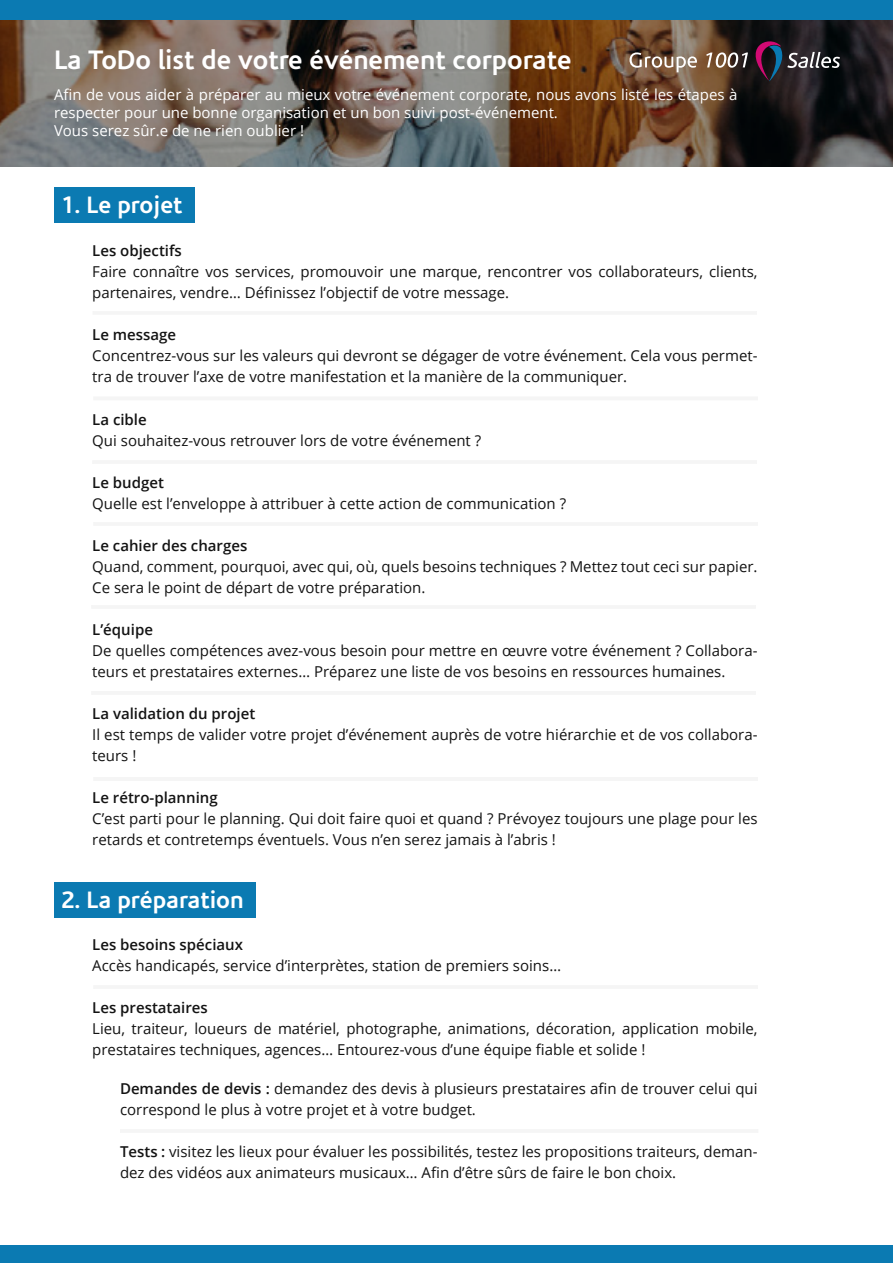
<style>
.page{position:relative;width:893px;height:1263px;background:#fff}
.page>*{position:absolute;margin:0;border:0;box-sizing:border-box;transform-origin:0 0}
.t1{font:700 27px "Corisande";color:#fff}
.t2{font:700 24px "Corisande";color:#fff}
.t3{font:15px/21px "Open Sans";color:#131313}
.t4{font:15px/18px "Open Sans";color:#fff}
.t5{font:600 15px "Open Sans";color:#131313}
.s1{font-weight:600}
</style>
<div class="page">
<div style="left:54px;top:188px;width:140px;height:35px;background:#0b7ab2"></div>
<svg style="left:0;top:20px;width:893px;height:146px;background:#66574b"></svg>
<div style="left:54px;top:882px;width:201px;height:35px;background:#0b7ab2"></div>
<div style="left:0;top:1245px;width:893px;height:18px;background:#0b7ab2"></div>
<div style="left:93px;top:311px;width:664px;height:3px;background:#ccc;border:1px solid #ccc"></div>
<div style="left:94px;top:397px;width:664px;height:3px;background:#ccc;border:1px solid #ccc"></div>
<div style="left:93px;top:461px;width:663px;height:3px;background:#ccc;border:1px solid #ccc"></div>
<div style="left:94px;top:522px;width:664px;height:3px;background:#ccc;border:1px solid #ccc"></div>
<div style="left:92px;top:605px;width:663px;height:3px;background:#ccc;border:1px solid #ccc"></div>
<div style="left:92px;top:691px;width:663px;height:3px;background:#ccc;border:1px solid #ccc"></div>
<div style="left:94px;top:777px;width:664px;height:3px;background:#ccc;border:1px solid #ccc"></div>
<hr style="left:94px;top:985px;width:664px;height:4px;background:#f5f5f5">
<hr style="left:120px;top:1129px;width:638px;height:4px;background:#f5f5f5">
<div style="left:0;top:0;width:893px;height:20px;background:#0b7ab2"></div>
<svg style="left:629px;top:52px;width:68px;height:20px"></svg>
<svg style="left:706px;top:34px;width:134px;height:47px;background:#3f3436"></svg>
<h1 class="t1" style="left:54px;top:45px;width:519px">La ToDo list de votre événement corporate</h1>
<p class="t4" style="left:54px;top:85px;width:685px">Afin de vous aider à préparer au mieux votre événement corporate, nous avons listé les étapes à respecter pour une bonne organisation et un bon suivi post-événement.<br>Vous serez sûr.e de ne rien oublier !</p>
<h2 class="t2" style="left:61px;top:191px;width:123px">1. Le projet</h2>
<p class="t5" style="left:92px;top:241px;width:91px">Les objectifs</p>
<p class="t3" style="left:92px;top:261px;width:667px">Faire connaître vos services, promouvoir une marque, rencontrer vos collaborateurs, clients, partenaires, vendre… Définissez l’objectif de votre message.</p>
<p class="t5" style="left:92px;top:325px;width:85px">Le message</p>
<p class="t3" style="left:92px;top:345px;width:667px">Concentrez-vous sur les valeurs qui devront se dégager de votre événement. Cela vous permet&shy;tra de trouver l’axe de votre manifestation et la manière de la communiquer.</p>
<p class="t5" style="left:92px;top:409px;width:56px">La cible</p>
<p class="t3" style="left:92px;top:429px;width:390px">Qui souhaitez-vous retrouver lors de votre événement ?</p>
<p class="t5" style="left:92px;top:472px;width:73px">Le budget</p>
<p class="t3" style="left:92px;top:492px;width:475px">Quelle est l’enveloppe à attribuer à cette action de communication ?</p>
<p class="t5" style="left:92px;top:535px;width:157px">Le cahier des charges</p>
<p class="t3" style="left:92px;top:555px;width:667px">Quand, comment, pourquoi, avec qui, où, quels besoins techniques ? Mettez tout ceci sur papier.<br>Ce sera le point de départ de votre préparation.</p>
<p class="t5" style="left:92px;top:619px;width:62px">L’équipe</p>
<p class="t3" style="left:92px;top:639px;width:667px">De quelles compétences avez-vous besoin pour mettre en œuvre votre événement ? Collabora&shy;teurs et prestataires externes… Préparez une liste de vos besoins en ressources humaines.</p>
<p class="t5" style="left:92px;top:703px;width:165px">La validation du projet</p>
<p class="t3" style="left:92px;top:723px;width:667px">Il est temps de valider votre projet d’événement auprès de votre hiérarchie et de vos collabora&shy;teurs !</p>
<p class="t5" style="left:92px;top:787px;width:127px">Le rétro-planning</p>
<p class="t3" style="left:92px;top:807px;width:667px">C’est parti pour le planning. Qui doit faire quoi et quand ? Prévoyez toujours une plage pour les retards et contretemps éventuels. Vous n’en serez jamais à l’abris !</p>
<h2 class="t2" style="left:61px;top:886px;width:184px">2. La préparation</h2>
<p class="t5" style="left:92px;top:935px;width:152px">Les besoins spéciaux</p>
<p class="t3" style="left:92px;top:955px;width:470px">Accès handicapés, service d’interprètes, station de premiers soins…</p>
<p class="t5" style="left:92px;top:998px;width:117px">Les prestataires</p>
<p class="t3" style="left:92px;top:1018px;width:667px">Lieu, traiteur, loueurs de matériel, photographe, animations, décoration, application mobile, prestataires techniques, agences… Entourez-vous d’une équipe fiable et solide !</p>
<p class="t3" style="left:120px;top:1077px;width:639px"><span class="s1">Demandes de devis :</span> demandez des devis à plusieurs prestataires afin de trouver celui qui correspond le plus à votre projet et à votre budget.</p>
<p class="t3" style="left:120px;top:1140px;width:639px"><span class="s1">Tests :</span> visitez les lieux pour évaluer les possibilités, testez les propositions traiteurs, deman&shy;dez des vidéos aux animateurs musicaux… Afin d’être sûrs de faire le bon choix.</p>
</div>
